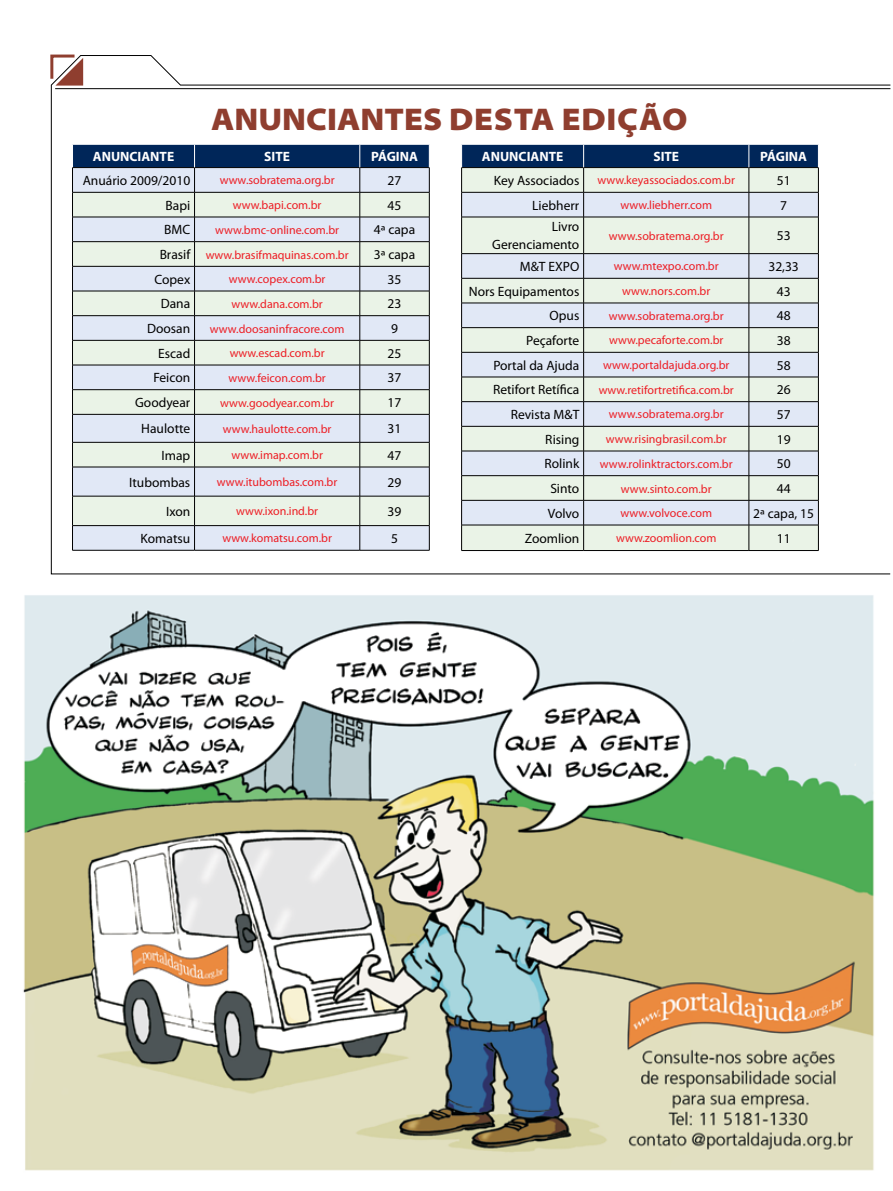
<style>
.page{position:relative;width:893px;height:1191px;background:#fff}
.page>*{position:absolute;margin:0;border:0;box-sizing:border-box;transform-origin:0 0}
.t1{font:900 semi-expanded 31.5px "Myriad Pro";color:#8f3e2f}
.t2{font:13.5px/18px "Myriad Pro";color:#000;text-align:right}
.t3{font:700 13.5px "Myriad Pro";color:#fff}
.t4{font:12px "Myriad Pro";color:#ed1d24}
.s1{font-size:13.5px;color:#000}
</style>
<div class="page">
<svg style="left:51px;top:55px;width:840px;height:519px"></svg>
<svg style="left:50px;top:54px;width:33px;height:32px"></svg>
<img style="left:23px;top:595px;width:851px;height:576px">
<svg style="left:72px;top:144px;width:358px;height:406px;background:#cdd6db"></svg>
<hr style="left:72px;top:550px;width:123px;height:1px;background:#000">
<hr style="left:195px;top:550px;width:165px;height:1px;background:#000">
<hr style="left:360px;top:550px;width:69px;height:1px;background:#000">
<div style="left:462px;top:526px;width:356px;height:24px;background:#eaf3e7"></div>
<svg style="left:462px;top:218px;width:356px;height:307px;background:#e2eaeb"></svg>
<svg style="left:461px;top:144px;width:358px;height:73px;background:#97a7b7"></svg>
<hr style="left:461px;top:217px;width:123px;height:1px;background:#000">
<hr style="left:461px;top:217px;width:1px;height:36px;background:#000">
<hr style="left:584px;top:217px;width:165px;height:1px;background:#000">
<hr style="left:583px;top:217px;width:1px;height:36px;background:#000">
<hr style="left:749px;top:217px;width:70px;height:1px;background:#000">
<hr style="left:749px;top:217px;width:1px;height:36px;background:#000">
<hr style="left:818px;top:217px;width:1px;height:36px;background:#000">
<hr style="left:461px;top:253px;width:123px;height:1px;background:#000">
<hr style="left:584px;top:253px;width:165px;height:1px;background:#000">
<hr style="left:749px;top:253px;width:70px;height:1px;background:#000">
<hr style="left:461px;top:278px;width:123px;height:1px;background:#000">
<hr style="left:584px;top:278px;width:165px;height:1px;background:#000">
<hr style="left:749px;top:278px;width:70px;height:1px;background:#000">
<hr style="left:461px;top:303px;width:123px;height:1px;background:#000">
<hr style="left:584px;top:303px;width:165px;height:1px;background:#000">
<hr style="left:749px;top:303px;width:70px;height:1px;background:#000">
<hr style="left:461px;top:327px;width:123px;height:1px;background:#000">
<hr style="left:584px;top:327px;width:165px;height:1px;background:#000">
<hr style="left:749px;top:327px;width:70px;height:1px;background:#000">
<hr style="left:461px;top:352px;width:123px;height:1px;background:#000">
<hr style="left:584px;top:352px;width:165px;height:1px;background:#000">
<hr style="left:749px;top:352px;width:70px;height:1px;background:#000">
<hr style="left:461px;top:377px;width:123px;height:1px;background:#000">
<hr style="left:584px;top:377px;width:165px;height:1px;background:#000">
<hr style="left:749px;top:377px;width:70px;height:1px;background:#000">
<hr style="left:461px;top:401px;width:123px;height:1px;background:#000">
<hr style="left:584px;top:401px;width:165px;height:1px;background:#000">
<hr style="left:749px;top:401px;width:70px;height:1px;background:#000">
<hr style="left:461px;top:426px;width:123px;height:1px;background:#000">
<hr style="left:584px;top:426px;width:165px;height:1px;background:#000">
<hr style="left:749px;top:426px;width:70px;height:1px;background:#000">
<hr style="left:461px;top:451px;width:123px;height:1px;background:#000">
<hr style="left:584px;top:451px;width:165px;height:1px;background:#000">
<hr style="left:749px;top:451px;width:70px;height:1px;background:#000">
<hr style="left:461px;top:475px;width:123px;height:1px;background:#000">
<hr style="left:584px;top:475px;width:165px;height:1px;background:#000">
<hr style="left:749px;top:475px;width:70px;height:1px;background:#000">
<hr style="left:461px;top:500px;width:123px;height:1px;background:#000">
<hr style="left:584px;top:500px;width:165px;height:1px;background:#000">
<hr style="left:749px;top:500px;width:70px;height:1px;background:#000">
<hr style="left:461px;top:525px;width:123px;height:1px;background:#000">
<svg style="left:461px;top:254px;width:1px;height:296px"></svg>
<hr style="left:584px;top:525px;width:165px;height:1px;background:#000">
<svg style="left:583px;top:254px;width:1px;height:296px"></svg>
<hr style="left:749px;top:525px;width:70px;height:1px;background:#000">
<svg style="left:749px;top:254px;width:1px;height:296px"></svg>
<svg style="left:818px;top:254px;width:1px;height:296px"></svg>
<hr style="left:461px;top:550px;width:123px;height:1px;background:#000">
<hr style="left:584px;top:550px;width:165px;height:1px;background:#000">
<hr style="left:749px;top:550px;width:70px;height:1px;background:#000">
<h1 class="t1" style="left:211px;top:101px;width:260px">ANUNCIANTES DESTA</h1>
<h1 class="t1" style="left:562px;top:101px;width:125px">EDI ÇÃO</h1>
<p class="t3" style="left:93px;top:148px;width:83px">ANUNCIANTE</p>
<p class="t3" style="left:264px;top:148px;width:27px">SITE</p>
<p class="t3" style="left:371px;top:148px;width:48px">PÁGINA</p>
<p class="t2" style="left:83px;top:171px;width:109px">Anuário 2009/2010</p>
<p class="t4" style="left:220px;top:173px;width:116px">www.sobratema.org.br</p>
<p class="t2" style="left:388px;top:171px;width:15px">27</p>
<p class="t2" style="left:166px;top:196px;width:26px">Bapi</p>
<p class="t4" style="left:233px;top:198px;width:90px">www.bapi.com.br</p>
<p class="t2" style="left:388px;top:196px;width:15px">45</p>
<p class="t2" style="left:164px;top:221px;width:28px">BMC</p>
<p class="t4" style="left:215px;top:222px;width:126px">www.bmc-online.com.br</p>
<p class="t2" style="left:374px;top:221px;width:43px">4ª capa</p>
<p class="t4" style="left:160px;top:247px;width:190px"><span class="s1">Brasif</span> www.brasifmaquinas.com.br</p>
<p class="t2" style="left:374px;top:245px;width:43px">3ª capa</p>
<p class="t2" style="left:155px;top:270px;width:37px">Copex</p>
<p class="t4" style="left:229px;top:272px;width:98px">www.copex.com.br</p>
<p class="t2" style="left:388px;top:270px;width:15px">35</p>
<p class="t2" style="left:161px;top:295px;width:31px">Dana</p>
<p class="t4" style="left:231px;top:296px;width:93px">www.dana.com.br</p>
<p class="t2" style="left:388px;top:295px;width:15px">23</p>
<p class="t2" style="left:147px;top:319px;width:45px">Doosan</p>
<p class="t4" style="left:210px;top:321px;width:136px">www.doosaninfracore.com</p>
<p class="t2" style="left:391px;top:319px;width:8px">9</p>
<p class="t2" style="left:158px;top:344px;width:34px">Escad</p>
<p class="t4" style="left:230px;top:346px;width:96px">www.escad.com.br</p>
<p class="t2" style="left:388px;top:344px;width:15px">25</p>
<p class="t2" style="left:153px;top:369px;width:38px">Feicon</p>
<p class="t4" style="left:229px;top:370px;width:99px">www.feicon.com.br</p>
<p class="t2" style="left:388px;top:369px;width:15px">37</p>
<p class="t2" style="left:135px;top:393px;width:57px">Goodyear</p>
<p class="t4" style="left:220px;top:395px;width:115px">www.goodyear.com.br</p>
<p class="t2" style="left:388px;top:393px;width:15px">17</p>
<p class="t2" style="left:141px;top:420px;width:50px">Haulotte</p>
<p class="t4" style="left:223px;top:421px;width:110px">www.haulotte.com.br</p>
<p class="t2" style="left:388px;top:420px;width:15px">31</p>
<p class="t2" style="left:161px;top:446px;width:30px">Imap</p>
<p class="t4" style="left:231px;top:448px;width:93px">www.imap.com.br</p>
<p class="t2" style="left:388px;top:446px;width:15px">47</p>
<p class="t2" style="left:129px;top:473px;width:63px">Itubombas</p>
<p class="t4" style="left:217px;top:474px;width:122px">www.itubombas.com.br</p>
<p class="t2" style="left:388px;top:473px;width:15px">29</p>
<p class="t2" style="left:166px;top:502px;width:26px">Ixon</p>
<p class="t4" style="left:236px;top:504px;width:84px">www.ixon.ind.br</p>
<p class="t2" style="left:388px;top:502px;width:15px">39</p>
<p class="t2" style="left:141px;top:529px;width:51px">Komatsu</p>
<p class="t4" style="left:222px;top:531px;width:111px">www.komatsu.com.br</p>
<p class="t2" style="left:391px;top:529px;width:8px">5</p>
<p class="t3" style="left:482px;top:148px;width:83px">ANUNCIANTE</p>
<p class="t3" style="left:653px;top:148px;width:27px">SITE</p>
<p class="t3" style="left:760px;top:148px;width:48px">PÁGINA</p>
<p class="t2" style="left:494px;top:171px;width:87px">Key Associados</p>
<p class="t4" style="left:597px;top:173px;width:139px">www.keyassociados.com.br</p>
<p class="t2" style="left:777px;top:171px;width:15px">51</p>
<p class="t2" style="left:532px;top:196px;width:49px">Liebherr</p>
<p class="t4" style="left:620px;top:198px;width:93px">www.liebherr.com</p>
<p class="t2" style="left:780px;top:196px;width:8px">7</p>
<p class="t2" style="left:492px;top:218px;width:89px">Livro<br>Gerenciamento</p>
<p class="t4" style="left:609px;top:228px;width:116px">www.sobratema.org.br</p>
<p class="t2" style="left:777px;top:227px;width:15px">53</p>
<p class="t2" style="left:520px;top:257px;width:61px">M&amp;T EXPO</p>
<p class="t4" style="left:614px;top:259px;width:106px">www.mtexpo.com.br</p>
<p class="t2" style="left:768px;top:257px;width:32px">32,33</p>
<p class="t2" style="left:469px;top:282px;width:112px">Nors Equipamentos</p>
<p class="t4" style="left:622px;top:284px;width:90px">www.nors.com.br</p>
<p class="t2" style="left:777px;top:282px;width:15px">43</p>
<p class="t2" style="left:550px;top:307px;width:31px">Opus</p>
<p class="t4" style="left:609px;top:308px;width:116px">www.sobratema.org.br</p>
<p class="t2" style="left:777px;top:307px;width:15px">48</p>
<p class="t2" style="left:526px;top:331px;width:55px">Peçaforte</p>
<p class="t4" style="left:609px;top:333px;width:116px">www.pecaforte.com.br</p>
<p class="t2" style="left:777px;top:331px;width:15px">38</p>
<p class="t2" style="left:493px;top:356px;width:88px">Portal da Ajuda</p>
<p class="t4" style="left:603px;top:358px;width:128px">www.portaldajuda.org.br</p>
<p class="t2" style="left:777px;top:356px;width:15px">58</p>
<p class="t2" style="left:493px;top:381px;width:88px">Retifort Retífica</p>
<p class="t4" style="left:599px;top:382px;width:137px">www.retifortretifica.com.br</p>
<p class="t2" style="left:777px;top:381px;width:15px">26</p>
<p class="t2" style="left:511px;top:405px;width:70px">Revista M&amp;T</p>
<p class="t4" style="left:609px;top:407px;width:116px">www.sobratema.org.br</p>
<p class="t2" style="left:777px;top:405px;width:15px">57</p>
<p class="t2" style="left:545px;top:430px;width:36px">Rising</p>
<p class="t4" style="left:606px;top:432px;width:122px">www.risingbrasil.com.br</p>
<p class="t2" style="left:777px;top:430px;width:15px">19</p>
<p class="t2" style="left:544px;top:454px;width:36px">Rolink</p>
<p class="t4" style="left:600px;top:456px;width:134px">www.rolinktractors.com.br</p>
<p class="t2" style="left:777px;top:454px;width:15px">50</p>
<p class="t2" style="left:550px;top:479px;width:31px">Sinto</p>
<p class="t4" style="left:621px;top:481px;width:92px">www.sinto.com.br</p>
<p class="t2" style="left:777px;top:479px;width:15px">44</p>
<p class="t2" style="left:548px;top:504px;width:33px">Volvo</p>
<p class="t4" style="left:620px;top:506px;width:93px">www.volvoce.com</p>
<p class="t2" style="left:753px;top:504px;width:62px">2ª capa, 15</p>
<p class="t2" style="left:525px;top:529px;width:56px">Zoomlion</p>
<p class="t4" style="left:616px;top:531px;width:102px">www.zoomlion.com</p>
<p class="t2" style="left:777px;top:529px;width:15px">11</p>
</div>
